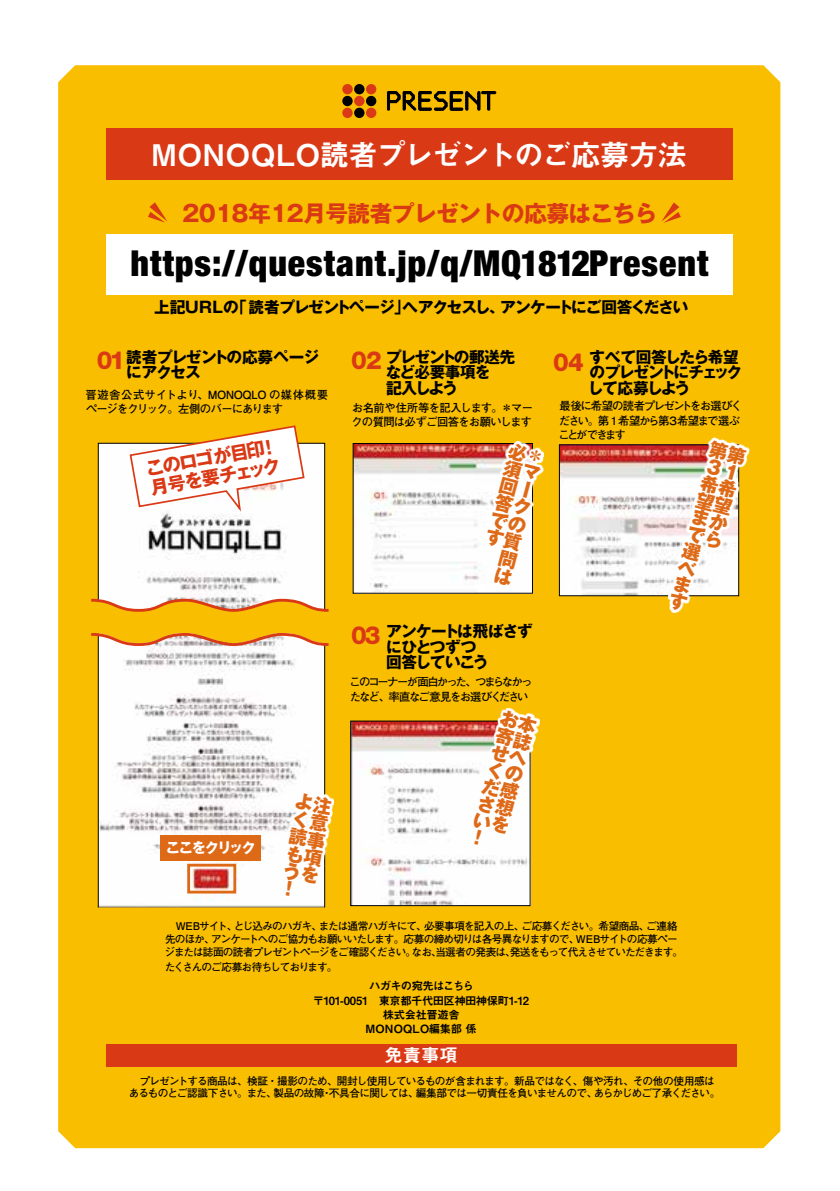
<style>
.page{position:relative;width:840px;height:1191px;background:#fff}
.page>*{position:absolute;margin:0;border:0;box-sizing:border-box;transform-origin:0 0}
.t1{font:900 condensed 35.8px "Helvetica Neue LT Std";letter-spacing:.025em;color:#000}
.t2{font:29.8px "Midashi Go Pro MB31";letter-spacing:-.03em;color:#fff}
.t3{font:700 22.6px "Gothic MB101 Pro";letter-spacing:-.03em;color:#da3915}
.t4{font:800 18.4px/17.6px "Gothic MB101 Pro";color:#de6a18;text-align:justify}
.t5{font:700 18.4px/19.8px "Gothic MB101 Pro";color:#da3915}
.t6{font:18.4px "Midashi Go Pro MB31";color:#fff}
.t7{font:700 15.6px/15.6px "Gothic MB101 Pro";letter-spacing:-.055em;color:#000}
.t8{font:700 15.6px "Gothic MB101 Pro";letter-spacing:-.115em;color:#000}
.t9{font:700 15.6px "Gothic MB101 Pro";letter-spacing:-.015em;color:#000}
.t10{font:700 15.6px "Gothic MB101 Pro";letter-spacing:-.03em;color:#000}
.t11{font:700 15.6px "Gothic MB101 Pro";letter-spacing:-.08em;color:#000}
.t12{font:700 15.6px "Gothic MB101 Pro";letter-spacing:-.1em;color:#000}
.t13{font:700 14.2px "Gothic MB101 Pro";letter-spacing:-.105em;color:#fff}
.t14{font:11.4px/14.2px "Midashi Go Pro MB31";letter-spacing:-.04em;color:#000;text-align:center}
.t15{font:700 11.4px/14.2px "Futo Go B101 Pro";letter-spacing:-.05em;color:#000}
.t16{font:700 11.4px/14.2px "Futo Go B101 Pro";letter-spacing:-.055em;color:#000}
.t17{font:700 11.4px/14.2px "Futo Go B101 Pro";letter-spacing:-.09em;color:#000;text-align:right}
.t18{font:700 11.4px/14.2px "Futo Go B101 Pro";letter-spacing:-.155em;color:#000}
.t19{font:700 11.4px/14.2px "Futo Go B101 Pro";letter-spacing:-.175em;color:#000}
.t20{font:700 10.6px/12.8px "Futo Go B101 Pro";letter-spacing:-.08em;color:#000}
.t21{font:700 10.6px/14px "Futo Go B101 Pro";letter-spacing:-.1em;color:#000}
.t22{font:700 10.6px "Futo Go B101 Pro";letter-spacing:-.06em;color:#000}
.t23{font:700 10.6px "Futo Go B101 Pro";letter-spacing:-.05em;color:#000}
.t24{font:700 10.6px "Futo Go B101 Pro";letter-spacing:-.055em;color:#000}
</style>
<div class="page">
<div style="left:58px;top:65px;width:722px;height:1083px;background:#fabe00"></div>
<div style="left:106px;top:1044px;width:630px;height:22px;background:#da3915"></div>
<svg style="left:661px;top:202px;width:19px;height:21px"></svg>
<svg style="left:148px;top:202px;width:19px;height:21px"></svg>
<svg style="left:98px;top:647px;width:227px;height:260px"></svg>
<div style="left:161px;top:835px;width:100px;height:26px;background:#de6a18"></div>
<div style="left:187px;top:863px;width:49px;height:30px;border:3px solid #de6a18"></div>
<svg style="left:282px;top:791px;width:52px;height:108px"></svg>
<svg style="left:88px;top:631px;width:243px;height:16px"></svg>
<img style="left:352px;top:723px;width:176px;height:181px">
<div style="left:350px;top:721px;width:180px;height:185px;border:1px solid #000"></div>
<img style="left:354px;top:445px;width:176px;height:146px">
<svg style="left:484px;top:441px;width:59px;height:147px"></svg>
<svg style="left:471px;top:708px;width:68px;height:139px"></svg>
<img style="left:560px;top:446px;width:107px;height:148px">
<div style="left:558px;top:444px;width:180px;height:152px;border:1px solid #000"></div>
<svg style="left:667px;top:437px;width:81px;height:176px"></svg>
<div style="left:106px;top:129px;width:626px;height:51px;background:#da3915"></div>
<div style="left:342px;top:84px;width:10px;height:10px;background:#da3915;border-radius:50%"></div>
<div style="left:354px;top:84px;width:10px;height:10px;background:#000;border-radius:50%"></div>
<div style="left:366px;top:84px;width:10px;height:10px;background:#da3915;border-radius:50%"></div>
<div style="left:342px;top:96px;width:10px;height:10px;background:#000;border-radius:50%"></div>
<div style="left:354px;top:96px;width:10px;height:10px;background:#da3915;border-radius:50%"></div>
<div style="left:366px;top:96px;width:10px;height:10px;background:#000;border-radius:50%"></div>
<div style="left:342px;top:108px;width:10px;height:10px;background:#da3915;border-radius:50%"></div>
<div style="left:354px;top:108px;width:10px;height:10px;background:#000;border-radius:50%"></div>
<div style="left:366px;top:108px;width:10px;height:10px;background:#da3915;border-radius:50%"></div>
<svg style="left:386px;top:90px;width:111px;height:22px;background:#926e00"></svg>
<div style="left:106px;top:234px;width:626px;height:61px;background:#fff"></div>
<svg style="left:286px;top:880px;width:6px;height:16px"></svg>
<svg style="left:88px;top:424px;width:243px;height:189px"></svg>
<svg style="left:529px;top:449px;width:12px;height:14px"></svg>
<svg style="left:474px;top:829px;width:7px;height:16px"></svg>
<svg style="left:705px;top:439px;width:41px;height:40px"></svg>
<h2 class="t2" style="left:151px;top:131px;width:537px">MONOQLO読者プレゼントのご応募方法</h2>
<h3 class="t3" style="left:182px;top:194px;width:476px">2018年12月号読者プレゼントの応募はこちら</h3>
<h1 class="t1" style="left:130px;top:241px;width:579px">https://questant j p. /q/ MQ1812Present</h1>
<h3 class="t7" style="left:231px;top:297px;width:180px">「読者プレゼントページ」</h3>
<h3 class="t7" style="left:500px;top:297px;width:189px">アンケートにご回答ください</h3>
<h3 class="t7" style="left:154px;top:297px;width:86px">上記URLの</h3>
<h3 class="t7" style="left:402px;top:297px;width:104px">へアクセスし、</h3>
<h3 class="t7" style="left:97px;top:347px;width:224px;text-indent:29px">読者プレゼントの応募ページ<br><sup>01</sup>にアクセス</h3>
<p class="t15" style="left:86px;top:386px;width:244px">晋遊舎公式サイトより、MONOQLO の媒体概要ページをクリック。左側のバーにあります</p>
<h3 class="t5" style="left:144px;top:457px;width:135px;rotate:-10deg">このロゴが目印月号を要チェック</h3>
<h3 class="t13" style="left:166px;top:836px;width:91px">ここをクリック</h3>
<h3 class="t4" style="left:297px;top:789px;width:11px;rotate:10deg">よく読もう</h3>
<h3 class="t4" style="left:315px;top:793px;width:11px;rotate:10deg">注意事項を</h3>
<h3 class="t7" style="left:386px;top:347px;width:131px">プレゼントの郵送先</h3>
<h3 class="t10" style="left:351px;top:359px;width:141px"><sup>02</sup> など必要事項を</h3>
<h3 class="t7" style="left:386px;top:378px;width:73px">記入しよう</h3>
<p class="t16" style="left:351px;top:399px;width:183px">お名前や住所等を記入します。＊マークの質問は必ずご回答をお願いします</p>
<h3 class="t4" style="left:511px;top:439px;width:11px;rotate:15deg">必須回答です</h3>
<h3 class="t4" style="left:525px;top:458px;width:11px;line-height:18.2px;rotate:15deg">マークの質問は</h3>
<h3 class="t7" style="left:386px;top:621px;width:148px">アンケートは飛ばさず</h3>
<h3 class="t7" style="left:351px;top:637px;width:127px"><sup>03</sup> にひとつずつ</h3>
<h3 class="t11" style="left:386px;top:649px;width:104px">回答していこう</h3>
<p class="t18" style="left:349px;top:673px;width:180px">このコーナーが面白かった、<br>たなど、率直なご意見をお選びください</p>
<p class="t17" style="left:475px;top:673px;width:59px">つまらなかっ</p>
<h3 class="t4" style="left:503px;top:707px;width:11px;rotate:15deg">お寄せください</h3>
<h3 class="t4" style="left:521px;top:712px;width:11px;rotate:15deg">本誌への感想を</h3>
<h3 class="t9" style="left:589px;top:343px;width:151px">すべて回答したら希望</h3>
<h3 class="t8" style="left:553px;top:359px;width:190px"><sup>04</sup> のプレゼントにチェック</h3>
<h3 class="t12" style="left:587px;top:375px;width:104px">して応募しよう</h3>
<p class="t17" style="left:559px;top:397px;width:184px">最後に希望の読者プレゼントをお選びく<br>３希望まで選ぶ</p>
<p class="t19" style="left:558px;top:412px;width:112px">ださい。第 1 希望から第ことができます</p>
<h3 class="t4" style="left:703px;top:471px;width:11px;rotate:15deg">希望まで選べます</h3>
<h3 class="t4" style="left:721px;top:475px;width:11px;rotate:15deg">希望から</h3>
<p class="t20" style="left:521px;top:917px;width:129px">ご応募ください。希望商品、</p>
<p class="t20" style="left:645px;top:917px;width:33px">ご連絡</p>
<p class="t22" style="left:424px;top:917px;width:102px">必要事項を記入の上、</p>
<p class="t20" style="left:234px;top:917px;width:90px">とじ込みのハガキ、</p>
<p class="t20" style="left:319px;top:917px;width:109px">または通常ハガキにて、</p>
<p class="t20" style="left:165px;top:917px;width:73px">　WEBサイト、</p>
<p class="t20" style="left:211px;top:931px;width:369px">アンケートへのご協力もお願いいたします。応募の締め切りは各号異なりますので、</p>
<p class="t24" style="left:575px;top:930px;width:103px">WEBサイトの応募ペー</p>
<p class="t20" style="left:165px;top:931px;width:51px">先のほか、</p>
<p class="t21" style="left:165px;top:944px;width:253px">ジまたは誌面の読者プレゼントページをご確認ください。たくさんのご応募お待ちしております。</p>
<p class="t14" style="left:313px;top:977px;width:218px">ハガキの宛先はこちら<br>〒101-0051　東京都千代田区神田神保町1-12株式会社晋遊舎<br>MONOQLO編集部係</p>
<p class="t20" style="left:411px;top:944px;width:273px">なお当選者の発表は発送をもって代えさせていただきます。</p>
<p class="t20" style="left:505px;top:944px;width:12px">、</p>
<p class="t20" style="left:431px;top:944px;width:12px">、</p>
<h3 class="t6" style="left:384px;top:1040px;width:75px">免責事項</h3>
<p class="t20" style="left:593px;top:1072px;width:128px;text-indent:-464px">　プレゼントする商品は、検証・撮影のため、開封し使用しているものが含まれます。新品ではなく、傷や汚れ、その他の使用感はあらかじめご了承ください。</p>
<p class="t21" style="left:129px;top:1085px;width:149px">あるものとご認識下さい。また、</p>
<p class="t22" style="left:415px;top:1084px;width:183px">編集部では一切責任を負いませんので、</p>
<p class="t23" style="left:273px;top:1084px;width:147px">製品の故障不具合に関しては、</p>
<p class="t20" style="left:321px;top:1085px;width:12px">・</p>
</div>
